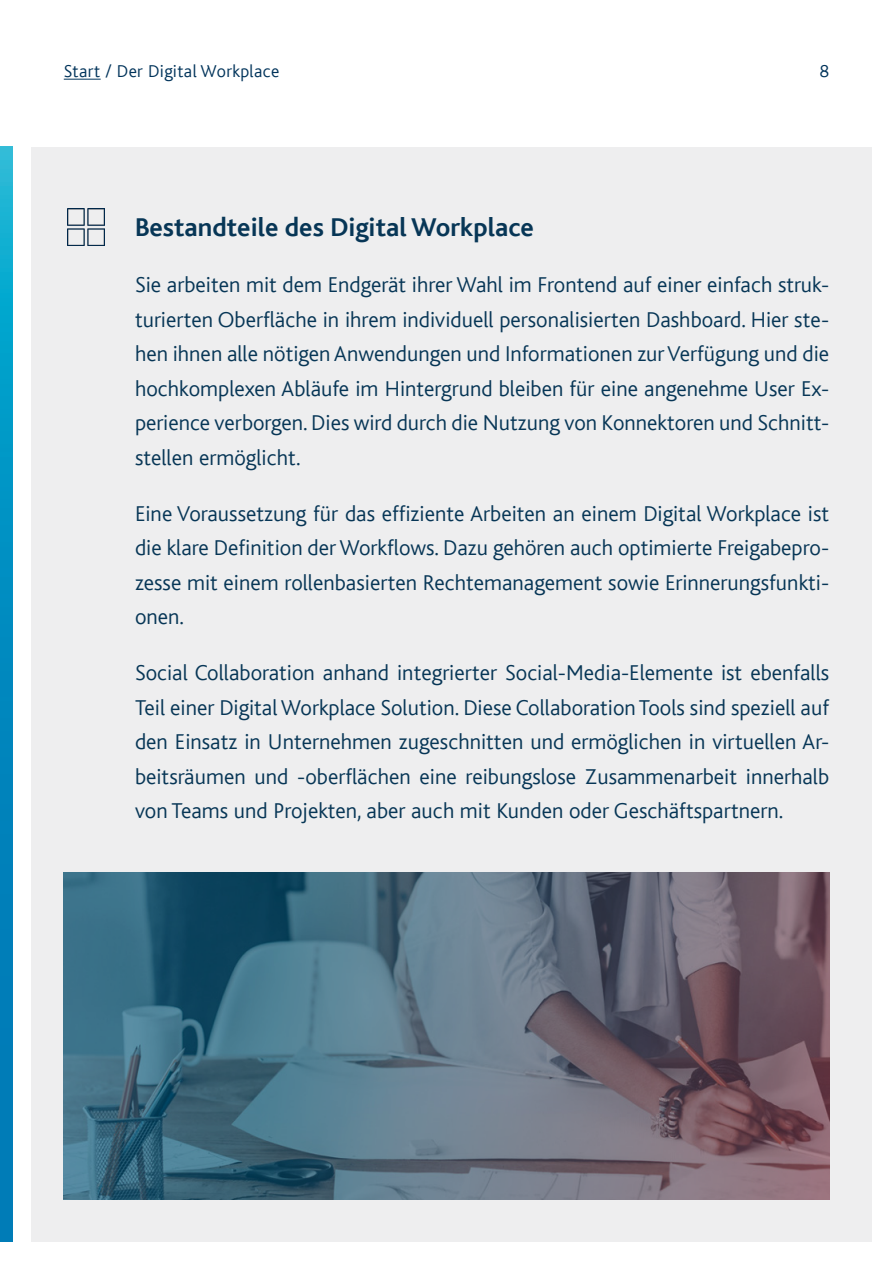
<style>
.page{position:relative;width:893px;height:1263px;background:#fff}
.page>*{position:absolute;margin:0;border:0;box-sizing:border-box;transform-origin:0 0}
.Fließtext{font:700 27px "Bliss";color:#073656}
.Fließtext-2{font:300 22.5px/34.5px "Bliss";color:#073656;text-align:justify}
.Vorspann{font:300 18px "Bliss";letter-spacing:.02em;color:#00335a}
</style>
<div class="page">
<hr style="left:64px;top:79px;width:37px;height:1px;background:#00335a">
<div style="left:31px;top:147px;width:841px;height:1095px;background:#eeeeef"></div>
<svg style="left:0;top:147px;width:13px;height:1095px;background:#038ec1"></svg>
<img style="left:64px;top:873px;width:765px;height:326px">
<img style="left:68px;top:208px;width:37px;height:37px">
<p class="Vorspann" style="left:64px;top:61px;width:217px">Start / Der Digital Workplace</p>
<p class="Vorspann" style="left:820px;top:61px;width:11px">8</p>
<p class="Fließtext" style="left:135px;top:213px;width:400px">Bestandteile des Digital Workplace</p>
<p class="Fließtext-2" style="left:135px;top:268px;width:696px">Sie arbeiten mit dem Endgerät ihrer Wahl im Frontend auf einer einfach struk&shy;turierten Oberfläche in ihrem individuell personalisierten Dashboard. Hier ste&shy;hen ihnen alle nötigen Anwendungen und Informationen zur Verfügung und die hochkomplexen Abläufe im Hintergrund bleiben für eine angenehme User Ex&shy;perience verborgen. Dies wird durch die Nutzung von Konnektoren und Schnitt&shy;stellen ermöglicht.</p>
<p class="Fließtext-2" style="left:135px;top:496px;width:696px">Eine Voraussetzung für das effiziente Arbeiten an einem Digital Workplace ist die klare Definition der Workflows. Dazu gehören auch optimierte Freigabepro&shy;zesse mit einem rollenbasierten Rechtemanagement sowie Erinnerungsfunkti&shy;onen.</p>
<p class="Fließtext-2" style="left:135px;top:656px;width:696px">Social Collaboration anhand integrierter Social-Media-Elemente ist ebenfalls Teil einer Digital Workplace Solution. Diese Collaboration Tools sind speziell auf den Einsatz in Unternehmen zugeschnitten und ermöglichen in virtuellen Ar&shy;beitsräumen und -oberflächen eine reibungslose Zusammenarbeit innerhalb von Teams und Projekten, aber auch mit Kunden oder Geschäftspartnern.</p>
</div>
